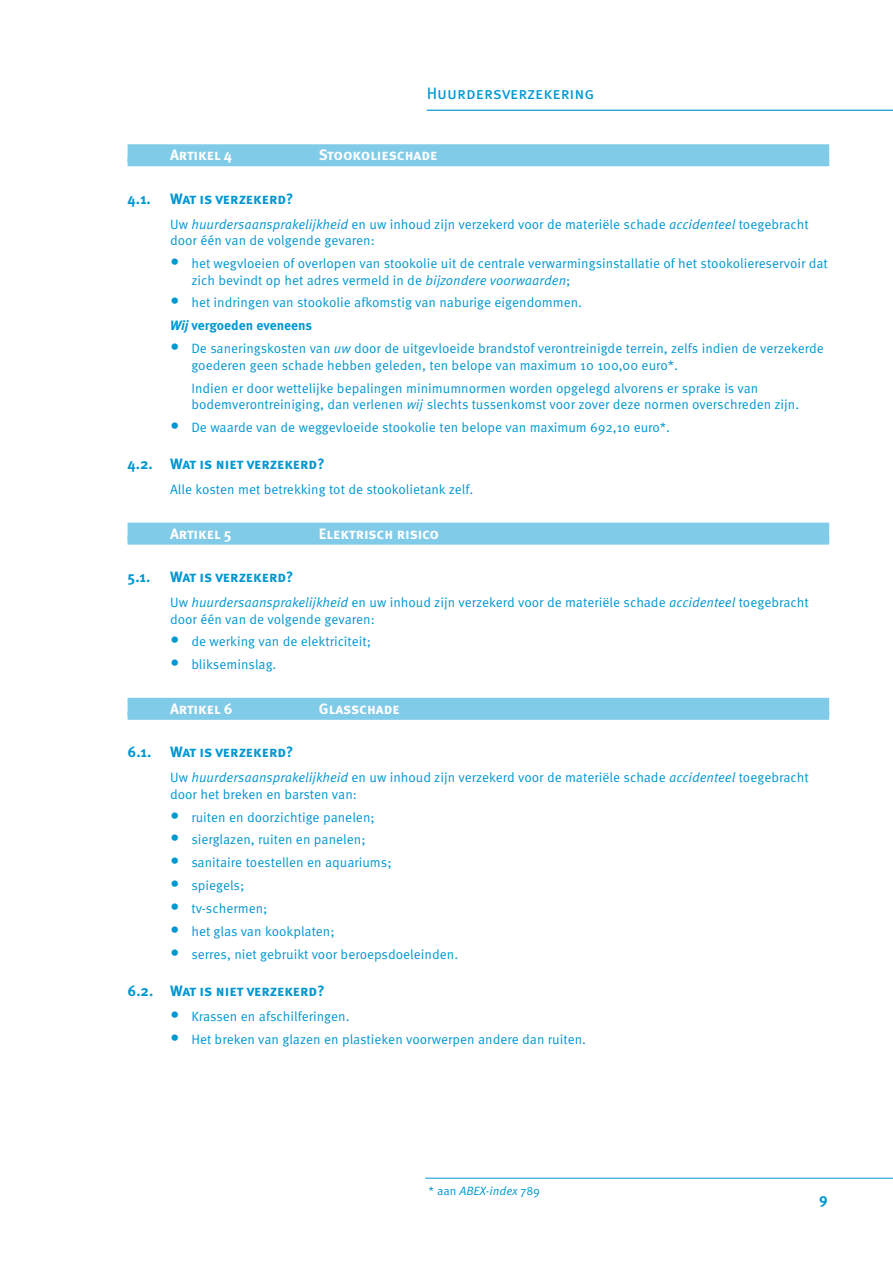
<style>
.page{position:relative;width:893px;height:1263px;background:#fff}
.page>*{position:absolute;margin:0;border:0;box-sizing:border-box;transform-origin:0 0}
.t1{font:16.5px "Meta Pro";color:#0097d1}
.t2{font:700 15px "Meta Pro";color:#0097d1}
.t3{font:700 15px "Meta Pro";letter-spacing:-.005em;color:#fff}
.t4{font:13.5px/16.5px "Meta Pro Norm";color:#0097d1}
.t5{font:700 13.5px "Meta Pro";color:#0097d1}
.t6{font:12px "Meta Pro Norm Ita";color:#0097d1}
.s1{font-family:"Meta Pro Norm Ita"}
.s2{font-size:18px}
.s3{font-style:italic}
.s4{font-family:"Meta Pro Norm"}
</style>
<div class="page">
<hr style="left:427px;top:110px;width:466px;height:1px;background:#0097d1">
<div style="left:128px;top:144px;width:701px;height:18px;background:#80cbe8"></div>
<div style="left:128px;top:158px;width:701px;height:8px;background:#80cbe8"></div>
<div style="left:128px;top:523px;width:701px;height:18px;background:#80cbe8"></div>
<div style="left:128px;top:536px;width:701px;height:9px;background:#80cbe8"></div>
<div style="left:128px;top:698px;width:701px;height:18px;background:#80cbe8"></div>
<div style="left:128px;top:711px;width:701px;height:9px;background:#80cbe8"></div>
<hr style="left:425px;top:1178px;width:468px;height:1px;background:#0097d1">
<p class="t1" style="left:427px;top:81px;width:169px">Huurdersverzekering</p>
<p class="t3" style="left:170px;top:143px;width:64px">Artikel 4</p>
<p class="t3" style="left:319px;top:143px;width:120px">Stookolieschade</p>
<p class="t2" style="left:128px;top:187px;width:25px">4.1.</p>
<p class="t2" style="left:170px;top:187px;width:125px">Wat is verzekerd?</p>
<p class="t4" style="left:170px;top:215px;width:640px">Uw <span class="s1">huurdersaansprakelijkheid</span> en uw inhoud zijn verzekerd voor de materiële schade <span class="s1">accidenteel</span> toegebracht door één van de volgende gevaren:</p>
<p class="t4" style="left:191px;top:254px;width:638px;text-indent:-21px"><span class="s2">•</span> het wegvloeien of overlopen van stookolie uit de centrale verwarmingsinstallatie of het stookoliereservoir dat zich bevindt op het adres vermeld in de <span class="s1">bijzondere voorwaarden</span>;</p>
<p class="t4" style="left:170px;top:294px;width:413px"><span class="s2">•</span> het indringen van stookolie afkomstig van naburige eigendommen.</p>
<p class="t5" style="left:170px;top:315px;width:143px"><span class="s3">Wij</span> vergoeden eveneens</p>
<p class="t4" style="left:191px;top:339px;width:634px;text-indent:-21px"><span class="s2">•</span> De saneringskosten van <span class="s1">uw</span> door de uitgevloeide brandstof verontreinigde terrein, zelfs indien de verzekerde goederen geen schade hebben geleden, ten belope van maximum 10 100,00 euro*.</p>
<p class="t4" style="left:191px;top:379px;width:609px">Indien er door wettelijke bepalingen minimumnormen worden opgelegd alvorens er sprake is van bodemverontreiniging, dan verlenen <span class="s1">wij</span> slechts tussenkomst voor zover deze normen overschreden zijn.</p>
<p class="t4" style="left:170px;top:418px;width:502px"><span class="s2">•</span> De waarde van de weggevloeide stookolie ten belope van maximum 692,10 euro*.</p>
<p class="t2" style="left:128px;top:452px;width:199px">4.2. Wat is niet verzekerd?</p>
<p class="t4" style="left:170px;top:480px;width:305px">Alle kosten met betrekking tot de stookolietank zelf.</p>
<p class="t3" style="left:170px;top:522px;width:63px">Artikel 5</p>
<p class="t3" style="left:319px;top:522px;width:122px">Elektrisch risico</p>
<p class="t2" style="left:128px;top:565px;width:24px">5.1.</p>
<p class="t2" style="left:170px;top:565px;width:125px">Wat is verzekerd?</p>
<p class="t4" style="left:170px;top:593px;width:640px">Uw <span class="s1">huurdersaansprakelijkheid</span> en uw inhoud zijn verzekerd voor de materiële schade <span class="s1">accidenteel</span> toegebracht door één van de volgende gevaren:</p>
<p class="t4" style="left:170px;top:633px;width:203px"><span class="s2">•</span> de werking van de elektriciteit;</p>
<p class="t4" style="left:170px;top:655px;width:108px"><span class="s2">•</span> blikseminslag.</p>
<p class="t3" style="left:170px;top:697px;width:64px">Artikel 6</p>
<p class="t3" style="left:319px;top:697px;width:83px">Glasschade</p>
<p class="t2" style="left:128px;top:740px;width:167px">6.1. Wat is verzekerd?</p>
<p class="t4" style="left:170px;top:768px;width:640px">Uw <span class="s1">huurdersaansprakelijkheid</span> en uw inhoud zijn verzekerd voor de materiële schade <span class="s1">accidenteel</span> toegebracht door het breken en barsten van:</p>
<p class="t4" style="left:170px;top:808px;width:206px"><span class="s2">•</span> ruiten en doorzichtige panelen;</p>
<p class="t4" style="left:170px;top:831px;width:197px"><span class="s2">•</span> sierglazen, ruiten en panelen;</p>
<p class="t4" style="left:170px;top:853px;width:223px"><span class="s2">•</span> sanitaire toestellen en aquariums;</p>
<p class="t4" style="left:170px;top:876px;width:76px"><span class="s2">•</span> spiegels;</p>
<p class="t4" style="left:170px;top:899px;width:99px"><span class="s2">•</span> tv-schermen;</p>
<p class="t4" style="left:170px;top:922px;width:166px"><span class="s2">•</span> het glas van kookplaten;</p>
<p class="t4" style="left:170px;top:945px;width:290px"><span class="s2">•</span> serres, niet gebruikt voor beroepsdoeleinden.</p>
<p class="t2" style="left:128px;top:979px;width:199px">6.2. Wat is niet verzekerd?</p>
<p class="t4" style="left:170px;top:1007px;width:181px"><span class="s2">•</span> Krassen en afschilferingen.</p>
<p class="t4" style="left:170px;top:1030px;width:417px"><span class="s2">•</span> Het breken van glazen en plastieken voorwerpen andere dan ruiten.</p>
<p class="t6" style="left:428px;top:1181px;width:113px"><span class="s4">* aan</span> ABEX-index <span class="s4">789</span></p>
<p class="t2" style="left:819px;top:1186px;width:10px">9</p>
</div>
